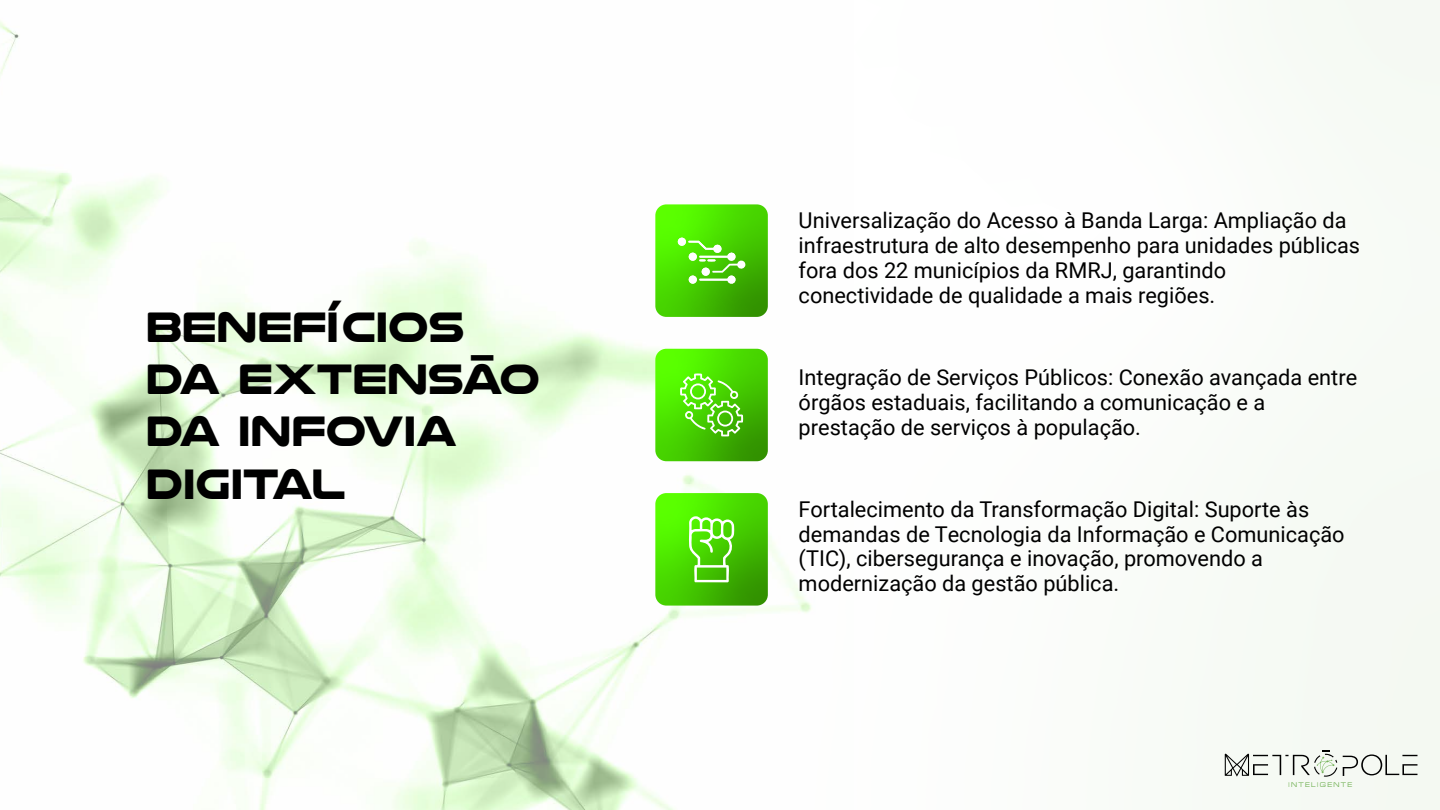
<style>
.page{position:relative;width:1440px;height:810px;background:#fff}
.page>*{position:absolute;margin:0;border:0;box-sizing:border-box;transform-origin:0 0}
.t1{font:700 43.65px/52.3px "Nulshock";color:#000}
.t2{font:21.75px/24.8px "Roboto";color:#000}
.t3{font:7.43px "Acens";letter-spacing:.2em;color:#78b55c}
</style>
<div class="page">
<img style="left:0;top:21px;width:663px;height:789px">
<svg style="left:1343px;top:754px;width:74px;height:22px"></svg>
<svg style="left:1225px;top:750px;width:112px;height:27px"></svg>
<svg style="left:655px;top:349px;width:113px;height:112px;background:#54d413"></svg>
<svg style="left:655px;top:493px;width:113px;height:113px;background:#55d314"></svg>
<svg style="left:655px;top:204px;width:113px;height:113px;background:#53d312"></svg>
<h1 class="t1" style="left:146px;top:300px;width:396px">BENEFÍCIOS<br>DA EXTENSÃO<br>DA INFOVIA<br>DIGITAL</h1>
<p class="t2" style="left:799px;top:207px;width:563px">Universalização do Acesso à Banda Larga: Ampliação da infraestrutura de alto desempenho para unidades públicas fora dos 22 municípios da RMRJ, garantindo conectividade de qualidade a mais regiões.</p>
<p class="t2" style="left:799px;top:364px;width:560px">Integração de Serviços Públicos: Conexão avançada entre órgãos estaduais, facilitando a comunicação e a prestação de serviços à população.</p>
<p class="t2" style="left:799px;top:496px;width:548px">Fortalecimento da Transformação Digital: Suporte às demandas de Tecnologia da Informação e Comunicação (TIC), cibersegurança e inovação, promovendo a modernização da gestão pública.</p>
<p class="t3" style="left:1288px;top:781px;width:65px">INTELIGENTE</p>
</div>
